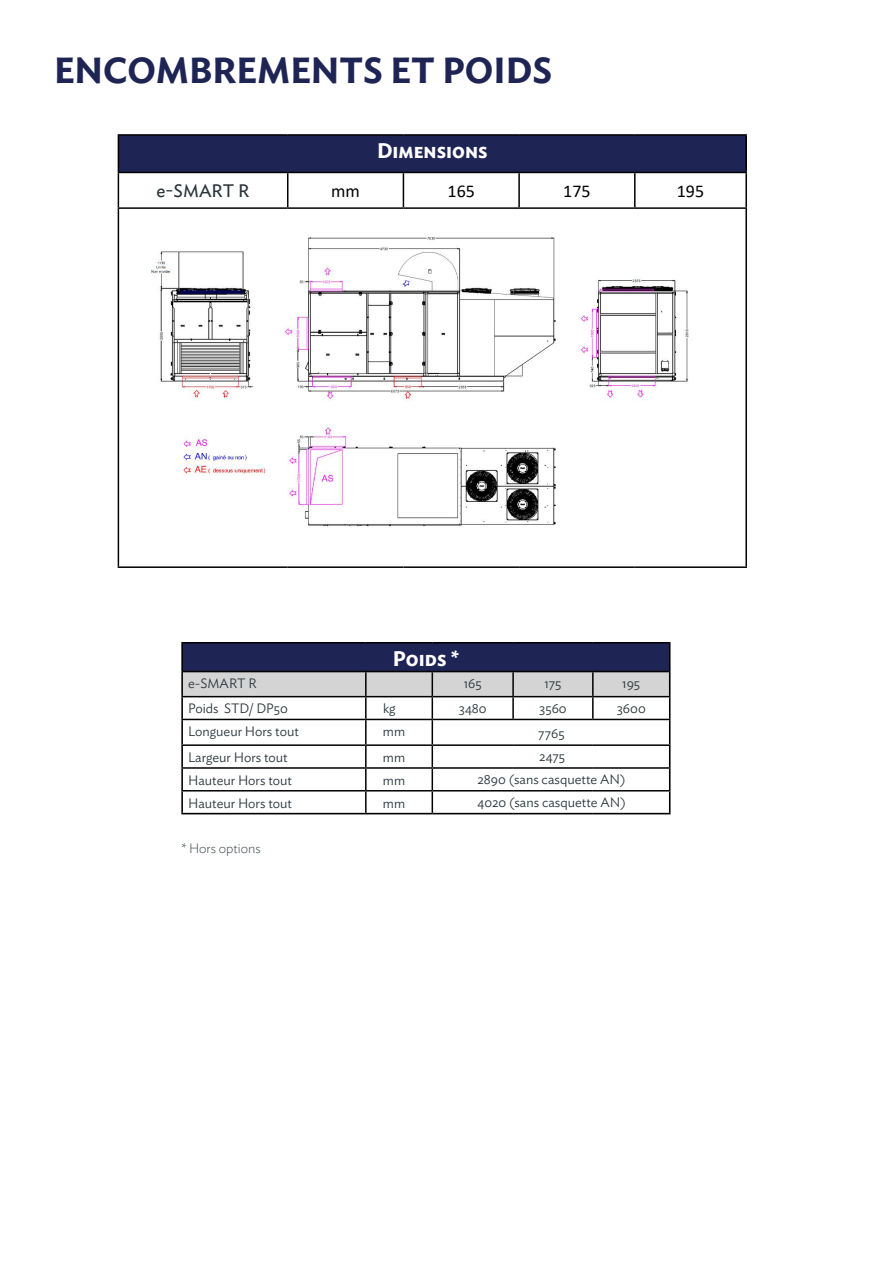
<style>
.page{position:relative;width:893px;height:1263px;background:#fff}
.page>*{position:absolute;margin:0;border:0;box-sizing:border-box;transform-origin:0 0}
.t1{font:600 36px "Ideal Sans";color:#1e2454}
.t2{font:600 21px "Ideal Sans";color:#fff}
.t3{font:18px "Calibri";color:#000}
.t4{font:18px "Ideal Sans";color:#2a343a}
.t5{font:300 13.5px/23px "Ideal Sans";color:#2a343a}
.t6{font:200 13.5px "Ideal Sans";color:#2a343a}
</style>
<div class="page">
<hr style="left:181px;top:697px;width:2px;height:22px;background:#000">
<hr style="left:181px;top:719px;width:185px;height:1px;background:#000">
<hr style="left:181px;top:720px;width:2px;height:24px;background:#000">
<hr style="left:181px;top:744px;width:185px;height:2px;background:#000">
<hr style="left:181px;top:746px;width:2px;height:21px;background:#000">
<hr style="left:181px;top:767px;width:185px;height:2px;background:#000">
<hr style="left:181px;top:769px;width:2px;height:21px;background:#000">
<hr style="left:181px;top:790px;width:185px;height:1px;background:#000">
<hr style="left:181px;top:791px;width:2px;height:22px;background:#000">
<hr style="left:181px;top:813px;width:185px;height:1px;background:#000">
<hr style="left:181px;top:671px;width:2px;height:25px;background:#000">
<hr style="left:181px;top:696px;width:185px;height:1px;background:#000">
<hr style="left:181px;top:642px;width:185px;height:1px;background:#000">
<hr style="left:181px;top:643px;width:2px;height:28px;background:#000">
<hr style="left:366px;top:642px;width:66px;height:1px;background:#000">
<hr style="left:432px;top:642px;width:81px;height:1px;background:#000">
<hr style="left:513px;top:642px;width:80px;height:1px;background:#000">
<hr style="left:593px;top:642px;width:77px;height:1px;background:#000">
<hr style="left:366px;top:813px;width:66px;height:1px;background:#000">
<svg style="left:182px;top:643px;width:488px;height:170px"></svg>
<hr style="left:432px;top:813px;width:81px;height:1px;background:#000">
<hr style="left:513px;top:813px;width:80px;height:1px;background:#000">
<hr style="left:593px;top:813px;width:77px;height:1px;background:#000">
<div style="left:118px;top:135px;width:628px;height:37px;background:#1e2454"></div>
<hr style="left:118px;top:173px;width:1px;height:34px;background:#000">
<hr style="left:287px;top:173px;width:1px;height:34px;background:#000">
<hr style="left:403px;top:173px;width:1px;height:34px;background:#000">
<hr style="left:518px;top:173px;width:2px;height:34px;background:#000">
<hr style="left:634px;top:173px;width:2px;height:34px;background:#000">
<hr style="left:745px;top:173px;width:2px;height:34px;background:#000">
<hr style="left:118px;top:207px;width:170px;height:2px;background:#000">
<hr style="left:118px;top:209px;width:1px;height:357px;background:#000">
<hr style="left:288px;top:207px;width:115px;height:2px;background:#000">
<hr style="left:403px;top:207px;width:116px;height:2px;background:#000">
<hr style="left:519px;top:207px;width:116px;height:2px;background:#000">
<hr style="left:635px;top:207px;width:112px;height:2px;background:#000">
<hr style="left:745px;top:209px;width:2px;height:357px;background:#000">
<hr style="left:118px;top:566px;width:170px;height:2px;background:#000">
<hr style="left:288px;top:566px;width:115px;height:2px;background:#000">
<hr style="left:403px;top:566px;width:116px;height:2px;background:#000">
<hr style="left:519px;top:566px;width:116px;height:2px;background:#000">
<hr style="left:635px;top:566px;width:112px;height:2px;background:#000">
<hr style="left:118px;top:134px;width:170px;height:2px;background:#000">
<hr style="left:118px;top:136px;width:1px;height:36px;background:#000">
<hr style="left:288px;top:134px;width:115px;height:2px;background:#000">
<hr style="left:403px;top:134px;width:116px;height:2px;background:#000">
<hr style="left:519px;top:134px;width:116px;height:2px;background:#000">
<hr style="left:635px;top:134px;width:112px;height:2px;background:#000">
<hr style="left:745px;top:136px;width:2px;height:36px;background:#000">
<hr style="left:118px;top:172px;width:170px;height:1px;background:#000">
<hr style="left:288px;top:172px;width:115px;height:1px;background:#000">
<hr style="left:403px;top:172px;width:116px;height:1px;background:#000">
<hr style="left:519px;top:172px;width:116px;height:1px;background:#000">
<hr style="left:635px;top:172px;width:112px;height:1px;background:#000">
<img style="left:151px;top:237px;width:538px;height:290px">
<h1 class="t1" style="left:54px;top:42px;width:500px">ENCOMBREMENTS ET POIDS</h1>
<h2 class="t2" style="left:377px;top:134px;width:112px">Dimensions</h2>
<h3 class="t4" style="left:157px;top:178px;width:94px">e-SMART R</h3>
<h3 class="t3" style="left:331px;top:179px;width:30px">mm</h3>
<h3 class="t3" style="left:448px;top:179px;width:29px">165</h3>
<h3 class="t3" style="left:563px;top:179px;width:29px">175</h3>
<h3 class="t3" style="left:677px;top:179px;width:29px">195</h3>
<h2 class="t2" style="left:393px;top:642px;width:68px">Poids *</h2>
<p class="t5" style="left:188px;top:671px;width:70px">e-SMART R</p>
<p class="t5" style="left:464px;top:671px;width:20px">165</p>
<p class="t5" style="left:544px;top:671px;width:19px">175</p>
<p class="t5" style="left:622px;top:671px;width:20px">195</p>
<p class="t5" style="left:188px;top:696px;width:101px">Poids STD/ DP50</p>
<p class="t5" style="left:383px;top:696px;width:14px">kg</p>
<p class="t5" style="left:459px;top:696px;width:29px">3480</p>
<p class="t5" style="left:539px;top:696px;width:29px">3560</p>
<p class="t5" style="left:617px;top:696px;width:31px">3600</p>
<p class="t5" style="left:188px;top:719px;width:112px">Longueur Hors tout</p>
<p class="t5" style="left:383px;top:719px;width:24px">mm</p>
<p class="t5" style="left:188px;top:745px;width:101px">Largeur Hors tout</p>
<p class="t5" style="left:383px;top:745px;width:24px">mm</p>
<p class="t5" style="left:188px;top:767px;width:105px">Hauteur Hors tout</p>
<p class="t5" style="left:383px;top:767px;width:24px">mm</p>
<p class="t5" style="left:188px;top:790px;width:105px">Hauteur Hors tout</p>
<p class="t5" style="left:383px;top:790px;width:24px">mm</p>
<p class="t5" style="left:538px;top:721px;width:28px">7765</p>
<p class="t5" style="left:477px;top:766px;width:150px">2890 (sans casquette AN)<br>4020 (sans casquette AN)</p>
<p class="t5" style="left:539px;top:744px;width:28px">2475</p>
<p class="t6" style="left:181px;top:838px;width:81px">* Hors options</p>
</div>
